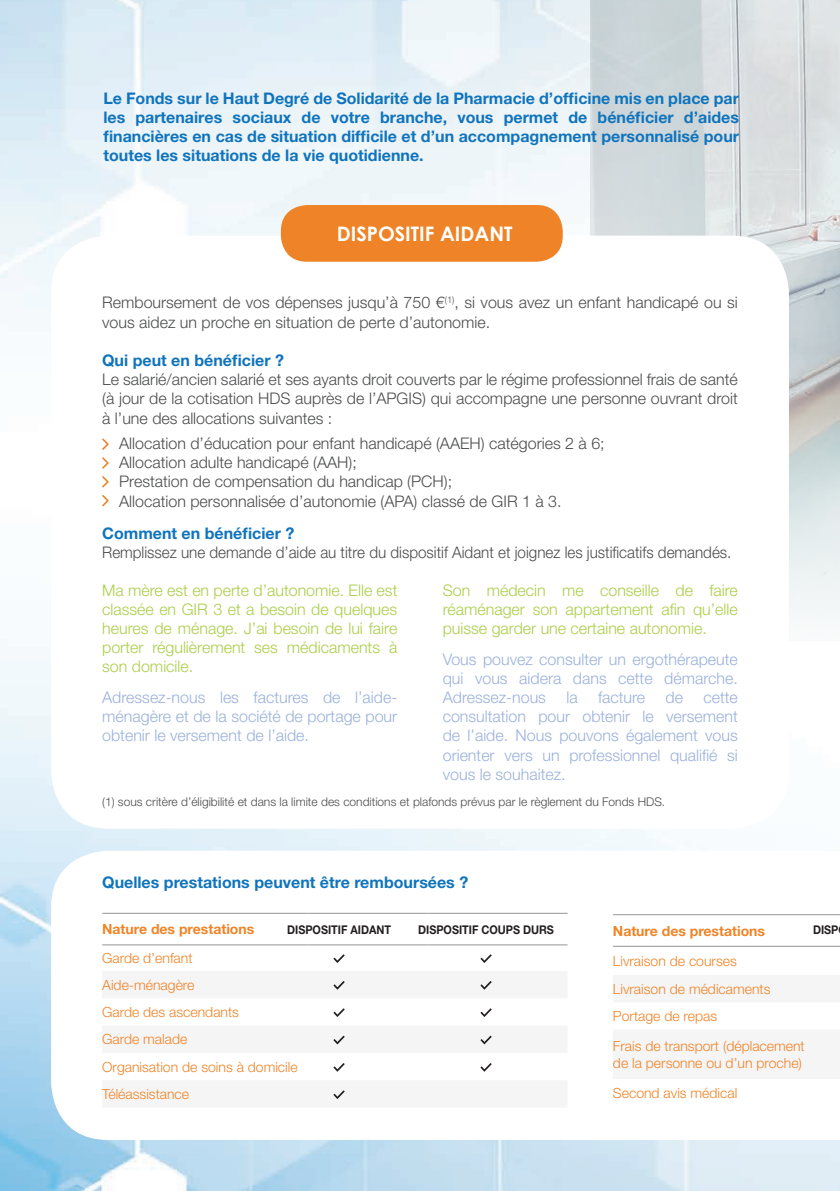
<style>
.page{position:relative;width:840px;height:1191px;background:#fff}
.page>*{position:absolute;margin:0;border:0;box-sizing:border-box;transform-origin:0 0}
.t1{font:700 20px "Century Gothic";color:#fff}
.t2{font:300 16px/19.2px "Helvetica Neue LT Std";color:#4b4c4d}
.t3{font:300 16px/19.2px "Helvetica Neue LT Std";color:#9bb1db;text-align:justify}
.t4{font:700 16px/19.2px "Helvetica Neue LT Std";color:#1074bc;text-align:justify}
.t5{font:300 16px/19.2px "Helvetica Neue LT Std";color:#acce49;text-align:justify}
.t6{font:300 16px/19.2px "Helvetica Neue LT Std";color:#4b4c4d;scale:.95 1}
.t7{font:300 14px/27.2px "Helvetica Neue LT Std";color:#ee8427}
.t8{font:700 14px/30.2px "Helvetica Neue LT Std";color:#ee8427}
.t9{font:300 12px "Helvetica Neue LT Std";color:#4b4c4d}
.t10{font:700 12px "Helvetica Neue LT Std";color:#231f20;scale:.9 1}
.s1{font-weight:700;color:#1074bc}
.s2{font-weight:300}
</style>
<div class="page">
<img style="left:0;top:0;width:839px;height:1191px">
<img style="left:590px;top:0;width:249px;height:641px">
<div style="left:51px;top:236px;width:737px;height:592px;background:#fff;border-radius:57px"></div>
<svg style="left:51px;top:850px;width:788px;height:290px"></svg>
<div style="left:281px;top:205px;width:281px;height:57px;background:#ee8427;border-radius:26px"></div>
<hr style="left:102px;top:944px;width:205px;height:1px;background:#939598">
<hr style="left:307px;top:944px;width:120px;height:1px;background:#939598">
<hr style="left:427px;top:944px;width:140px;height:1px;background:#939598">
<hr style="left:102px;top:913px;width:205px;height:1px;background:#939598">
<hr style="left:307px;top:913px;width:120px;height:1px;background:#939598">
<hr style="left:427px;top:913px;width:140px;height:1px;background:#939598">
<svg style="left:333px;top:954px;width:11px;height:9px"></svg>
<svg style="left:480px;top:954px;width:11px;height:9px"></svg>
<div style="left:102px;top:971px;width:465px;height:27px;background:#f5f5f6"></div>
<svg style="left:333px;top:1008px;width:11px;height:9px"></svg>
<svg style="left:480px;top:1008px;width:11px;height:9px"></svg>
<div style="left:102px;top:1025px;width:465px;height:28px;background:#f5f5f6"></div>
<svg style="left:333px;top:1063px;width:11px;height:8px"></svg>
<svg style="left:480px;top:1063px;width:11px;height:8px"></svg>
<div style="left:102px;top:1080px;width:465px;height:27px;background:#f5f5f6"></div>
<div style="left:612px;top:1029px;width:227px;height:50px;background:#f5f5f6"></div>
<div style="left:612px;top:975px;width:227px;height:27px;background:#f5f5f6"></div>
<hr style="left:612px;top:946px;width:227px;height:1px;background:#939598">
<hr style="left:612px;top:914px;width:227px;height:1px;background:#939598">
<svg style="left:102px;top:438px;width:7px;height:12px"></svg>
<svg style="left:102px;top:457px;width:7px;height:12px"></svg>
<svg style="left:102px;top:476px;width:7px;height:11px"></svg>
<svg style="left:102px;top:495px;width:7px;height:11px"></svg>
<p class="t4" style="left:103px;top:88px;width:637px">Le Fonds sur le Haut Degré de Solidarité de la Pharmacie d’officine mis en place par les partenaires sociaux de votre branche, vous permet de bénéficier d’aides financières en cas de situation difficile et d’un accompagnement personnalisé pour toutes les situations de la vie quotidienne.</p>
<p class="t1" style="left:336px;top:221px;width:177px">DISPOSITIF AIDANT</p>
<p class="t2" style="left:102px;top:293px;width:636px">Remboursement de vos dépenses jusqu’à 750 €<sup>(1)</sup>, si vous avez un enfant handicapé ou si vous aidez un proche en situation de perte d’autonomie.</p>
<p class="t2" style="left:102px;top:350px;width:637px"><span class="s1">Qui peut en bénéficier ?<br></span>Le salarié/ancien salarié et ses ayants droit couverts par le régime professionnel frais de santé (à jour de la cotisation HDS auprès de l’APGIS) qui accompagne une personne ouvrant droit à l’une des allocations suivantes :</p>
<p class="t2" style="left:119px;top:433px;width:486px">Allocation d’éducation pour enfant handicapé (AAEH) catégories 2 à 6; Allocation adulte handicapé (AAH);<br>Prestation de compensation du handicap (PCH);<br>Allocation personnalisée d’autonomie (APA) classé de GIR 1 à 3.</p>
<p class="t6" style="left:102px;top:523px;width:663px"><span class="s1">Comment en bénéficier ?<br></span>Remplissez une demande d’aide au titre du dispositif Aidant et joignez les justificatifs demandés.</p>
<p class="t5" style="left:102px;top:580px;width:296px">Ma mère est en perte d’autonomie. Elle est classée en GIR 3 et a besoin de quelques heures de ménage. J’ai besoin de lui faire porter régulièrement ses médicaments à son domicile.</p>
<p class="t3" style="left:102px;top:687px;width:296px">Adressez-nous les factures de l’aide&shy;ménagère et de la société de portage pour obtenir le versement de l’aide.</p>
<p class="t5" style="left:442px;top:580px;width:296px">Son médecin me conseille de faire réaménager son appartement afin qu’elle puisse garder une certaine autonomie.</p>
<p class="t3" style="left:442px;top:649px;width:296px">Vous pouvez consulter un ergothérapeute qui vous aidera dans cette démarche.<br>Adressez-nous</p>
<p class="t3" style="left:566px;top:687px;width:13px">la</p>
<p class="t3" style="left:597px;top:687px;width:49px">facture</p>
<p class="t3" style="left:665px;top:687px;width:19px">de</p>
<p class="t3" style="left:442px;top:687px;width:296px;text-indent:260px">cette consultation pour obtenir le versement de l’aide. Nous pouvons également vous orienter vers un professionnel qualifié si vous le souhaitez.</p>
<p class="t9" style="left:102px;top:794px;width:564px">(1) sous critère d’éligibilité et dans la limite des conditions et plafonds prévus par le règlement du Fonds HDS.</p>
<p class="t4" style="left:102px;top:872px;width:367px">Quelles prestations peuvent être remboursées ?</p>
<p class="t8" style="left:102px;top:913px;width:153px">Nature des prestations</p>
<p class="t10" style="left:287px;top:922px;width:117px">DISPOSITIF AIDANT</p>
<p class="t10" style="left:812px;top:922px;width:30px">DISP</p>
<p class="t7" style="left:102px;top:944px;width:197px">Garde d’enfant<br>Aide-ménagère<br>Garde des ascendants<br>Garde malade<br>Organisation de soins à domicile<br>Téléassistance</p>
<p class="t10" style="left:418px;top:922px;width:152px">DISPOSITIF COUPS DURS</p>
<p class="t8" style="left:612px;top:915px;width:153px">Nature des prestations<br><span class="s2">Livraison de courses</span></p>
<p class="t7" style="left:612px;top:974px;width:159px">Livraison de médicaments<br>Portage de repas</p>
<p class="t7" style="left:612px;top:1037px;width:193px;line-height:16.8px">Frais de transport (déplacement de la personne ou d’un proche)</p>
<p class="t7" style="left:612px;top:1079px;width:126px">Second avis médical</p>
</div>
